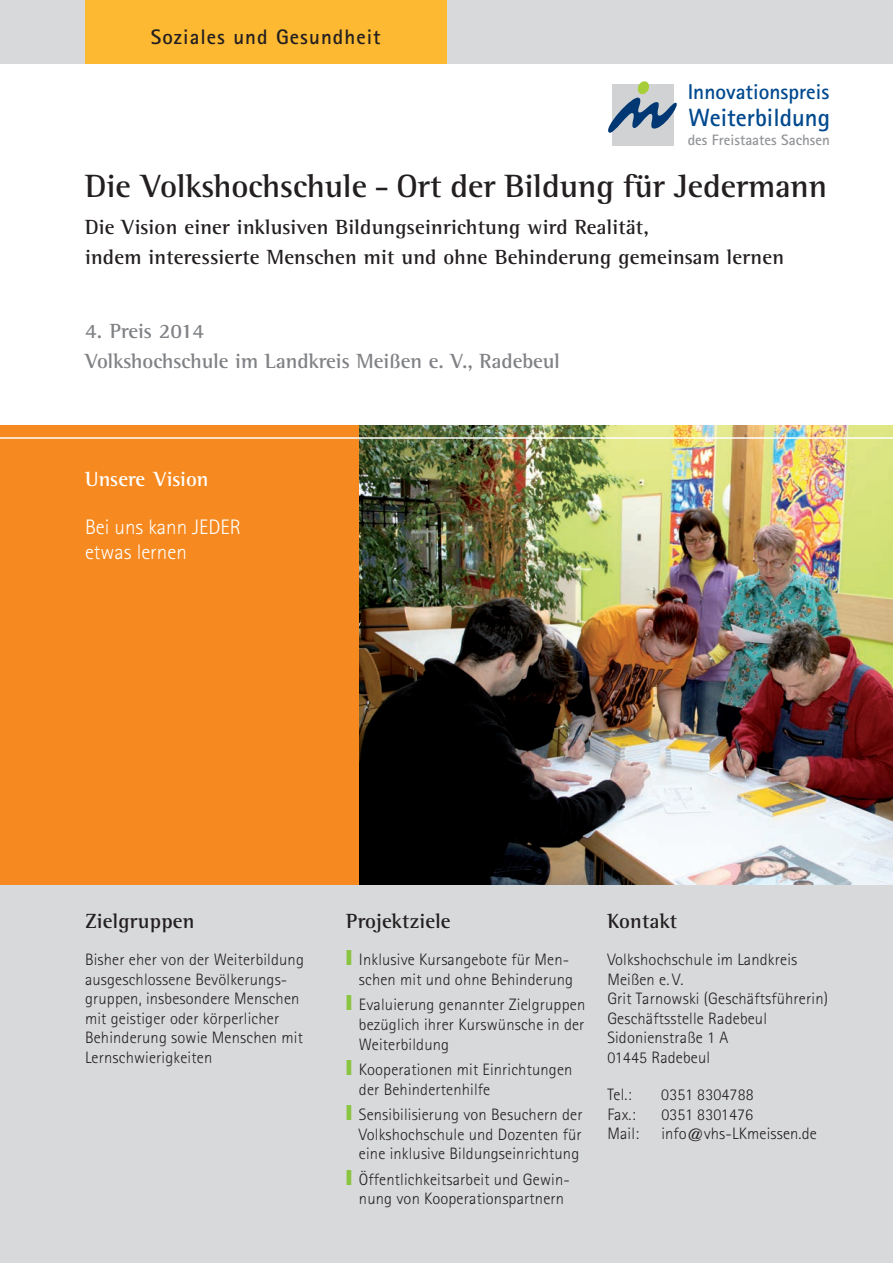
<style>
.page{position:relative;width:893px;height:1263px;background:#fff}
.page>*{position:absolute;margin:0;border:0;box-sizing:border-box;transform-origin:0 0}
.t1{font:700 33px "Rotis Semi Serif";color:#231f20}
.t2{font:700 25.05px "Rotis Sans Serif";color:#01498e}
.t3{font:700 21.45px "Rotis Sans Serif";color:#01498e}
.t4{font:700 21px/30px "Rotis Semi Serif";letter-spacing:.01em;color:#231f20}
.t5{font:700 21px/30px "Rotis Semi Serif";color:#808285}
.t6{font:300 21px/25.2px "Rotis Sans Serif";color:#fff}
.t7{font:700 21px "Rotis Sans Serif";letter-spacing:.05em;color:#231f20}
.t8{font:700 21px "Rotis Semi Serif";color:#fff}
.t9{font:300 16.5px/19.5px "Rotis Sans Serif";letter-spacing:.01em;color:#231f20}
.t10{font:700 15px "Rotis Sans Serif";color:#939598}
.s1{color:#89c53f}
</style>
<div class="page">
<div style="left:0;top:861px;width:893px;height:402px;background:#d8d9db"></div>
<div style="left:0;top:0;width:893px;height:64px;background:#d8d9db"></div>
<div style="left:85px;top:0;width:361px;height:64px;background:#fdb931"></div>
<div style="left:0;top:425px;width:893px;height:459px;background:#f6891f"></div>
<div style="left:612px;top:84px;width:61px;height:61px;background:#d1d2d4"></div>
<svg style="left:608px;top:81px;width:69px;height:54px"></svg>
<img style="left:359px;top:425px;width:534px;height:459px">
<hr style="left:0;top:437px;width:893px;height:2px;background:#fff">
<p class="t7" style="left:151px;top:30px;width:231px">Soziales und Gesundheit</p>
<h3 class="t3" style="left:688px;top:84px;width:143px">Innovationspreis</h3>
<h2 class="t2" style="left:688px;top:108px;width:143px">Weiterbildung</h2>
<p class="t10" style="left:688px;top:135px;width:144px">des Freistaates Sachsen</p>
<h1 class="t1" style="left:85px;top:174px;width:744px">Die Volkshochschule - Ort der Bildung für Jedermann</h1>
<p class="t4" style="left:85px;top:214px;width:700px">Die Vision einer inklusiven Bildungseinrichtung wird Realität,<br>indem interessierte Menschen mit und ohne Behinderung gemeinsam lernen</p>
<p class="t5" style="left:85px;top:318px;width:476px">4. Preis 2014<br>Volkshochschule im Landkreis Meißen e. V., Radebeul</p>
<p class="t8" style="left:85px;top:472px;width:125px">Unsere Vision</p>
<p class="t6" style="left:85px;top:517px;width:158px">Bei uns kann JEDER etwas lernen</p>
<p class="t4" style="left:85px;top:908px;width:111px">Zielgruppen</p>
<p class="t9" style="left:85px;top:952px;width:220px">Bisher eher von der Weiterbildung ausgeschlossene Bevölkerungs - gruppen, insbesondere Menschen mit geistiger oder körperlicher<br>Behinderung sowie Menschen mit<br>Lernschwierigkeiten</p>
<p class="t4" style="left:346px;top:908px;width:106px">Projektziele</p>
<p class="t9" style="left:346px;top:951px;width:228px;text-align:right"><span class="s1">❙</span> Inklusive Kursangebote für Men&shy;schen mit und ohne Behinderung</p>
<p class="t9" style="left:359px;top:996px;width:228px;text-align:justify;text-indent:-13px"><span class="s1">❙</span> Evaluierung genannter Zielgruppen bezüglich ihrer Kurs wünsche in der Weiterbildung</p>
<p class="t9" style="left:359px;top:1061px;width:215px;text-indent:-13px"><span class="s1">❙</span> Kooperationen mit Einrichtungen der Behindertenhilfe</p>
<p class="t9" style="left:359px;top:1106px;width:225px;text-align:justify;text-indent:-13px"><span class="s1">❙</span> Sensibilisierung von Besuchern der Volkshochschule und Dozenten für eine inklusive Bildungseinrichtung</p>
<p class="t9" style="left:346px;top:1171px;width:225px;text-align:center"><span class="s1">❙</span> Öffentlichkeitsarbeit und Gewin&shy;nung von Kooperationspartnern</p>
<p class="t4" style="left:607px;top:908px;width:72px">Kontakt</p>
<p class="t9" style="left:607px;top:952px;width:222px">Volkshochschule im Landkreis<br>Meißen e. V.<br>Grit Tarnowski (Geschäftsführerin)<br>Geschäftsstelle Radebeul<br>Sidonienstraße 1 A<br>01445 Radebeul</p>
<p class="t9" style="left:607px;top:1087px;width:26px">Tel.:</p>
<p class="t9" style="left:661px;top:1087px;width:94px">0351 8304788</p>
<p class="t9" style="left:607px;top:1106px;width:30px">Fax.:</p>
<p class="t9" style="left:661px;top:1106px;width:93px">0351 8301476</p>
<p class="t9" style="left:607px;top:1126px;width:33px">Mail:</p>
<p class="t9" style="left:661px;top:1126px;width:157px">info@vhs-LKmeissen.de</p>
</div>
